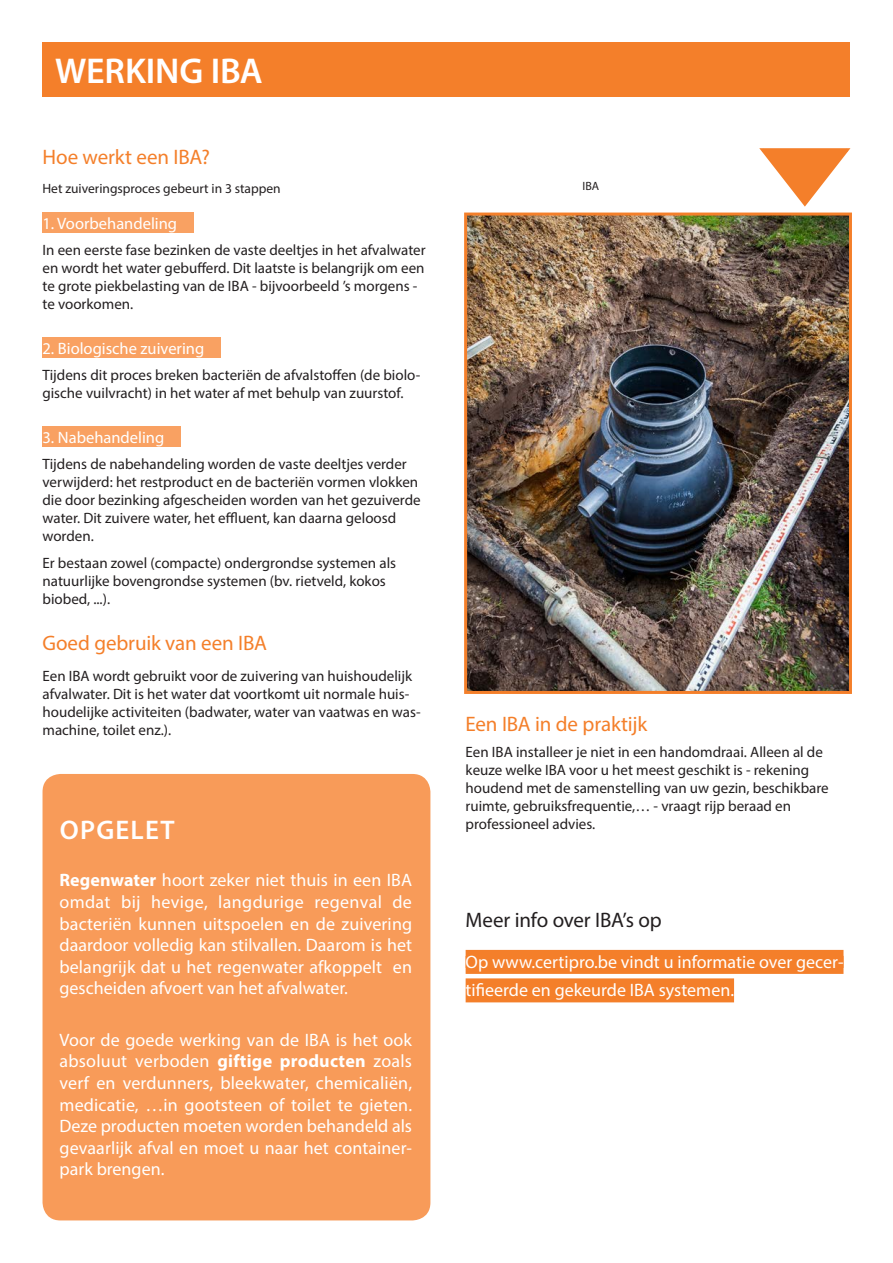
<style>
.page{position:relative;width:893px;height:1263px;background:#fff}
.page>*{position:absolute;margin:0;border:0;box-sizing:border-box;transform-origin:0 0}
.t1{font:600 36px "Myriad Pro";letter-spacing:-.005em;color:#fff}
.kadertekst{font:600 27px "Myriad Pro";letter-spacing:.045em;color:#fff}
.tussenkop{font:21px "Myriad Pro";letter-spacing:-.005em;color:#f47f2a}
.tussenkop-2{font:21px "Myriad Pro";letter-spacing:-.01em;color:#231f20}
.body{font:21px "Myriad Pro";letter-spacing:-.01em;color:#f47f2a}
.kadertekst-2{font:18px/21.6px "Myriad Pro";color:#fff;text-align:justify}
.opmerking{font:18px/28.5px "Myriad Pro";color:#fff}
.arcering{font:16.5px "Myriad Pro";color:#fff}
.body-2{font:15px/18px "Myriad Pro";color:#231f20}
.t2{font:13.5px "Myriad Pro";color:#231f20}
.bijschrift{font:12px "Myriad Pro";color:#231f20}
.s1{font-weight:700}
</style>
<div class="page">
<div style="left:43px;top:43px;width:807px;height:54px;background:#f47f2a"></div>
<div style="left:43px;top:212px;width:151px;height:21px;background:#f9a162"></div>
<div style="left:43px;top:337px;width:178px;height:21px;background:#f9a162"></div>
<div style="left:43px;top:426px;width:138px;height:21px;background:#f9a162"></div>
<div style="left:466px;top:950px;width:377px;height:24px;background:#f47f2a"></div>
<div style="left:466px;top:978px;width:268px;height:24px;background:#f47f2a"></div>
<div style="left:43px;top:774px;width:387px;height:446px;background:#f89b59;border-radius:18px"></div>
<img style="left:468px;top:217px;width:380px;height:473px">
<div style="left:464px;top:213px;width:388px;height:481px;border:3px solid #f47f2a"></div>
<svg style="left:759px;top:148px;width:92px;height:59px"></svg>
<p class="t1" style="left:55px;top:48px;width:209px">WERKING IBA</p>
<p class="tussenkop" style="left:43px;top:144px;width:169px">Hoe werkt een IBA?</p>
<p class="t2" style="left:43px;top:180px;width:240px">Het zuiveringsproces gebeurt in 3 stappen</p>
<p class="arcering" style="left:43px;top:213px;width:136px">1. Voorbehandeling</p>
<p class="body-2" style="left:43px;top:241px;width:385px">In een eerste fase bezinken de vaste deeltjes in het afvalwater en wordt het water gebufferd. Dit laatste is belangrijk om een te grote piekbelasting van de IBA - bijvoorbeeld ’s morgens - te voorkomen.</p>
<p class="arcering" style="left:43px;top:338px;width:163px">2. Biologische zuivering</p>
<p class="body-2" style="left:43px;top:366px;width:379px">Tijdens dit proces breken bacteriën de afvalstoffen (de biolo&shy;gische vuilvracht) in het water af met behulp van zuurstof.</p>
<p class="arcering" style="left:43px;top:427px;width:123px">3. Nabehandeling</p>
<p class="body-2" style="left:43px;top:455px;width:380px">Tijdens de nabehandeling worden de vaste deeltjes verder verwijderd: het restproduct en de bacteriën vormen vlokken die door bezinking afgescheiden worden van het gezuiverde water. Dit zuivere water, het effluent, kan daarna geloosd worden.</p>
<p class="body-2" style="left:43px;top:554px;width:355px">Er bestaan zowel (compacte) ondergrondse systemen als natuurlijke bovengrondse systemen (bv. rietveld, kokos biobed, ...).</p>
<p class="tussenkop" style="left:43px;top:630px;width:226px">Goed gebruik van een IBA</p>
<p class="body-2" style="left:43px;top:667px;width:380px">Een IBA wordt gebruikt voor de zuivering van huishoudelijk afvalwater. Dit is het water dat voortkomt uit normale huis&shy;houdelijke activiteiten (badwater, water van vaatwas en was&shy;machine, toilet enz.).</p>
<p class="kadertekst" style="left:60px;top:813px;width:116px">OPGELET</p>
<p class="kadertekst-2" style="left:60px;top:869px;width:354px"><span class="s1">Regenwater</span> hoort zeker niet thuis in een IBA omdat bij hevige, langdurige regenval de bacteriën kunnen uitspoelen en de zuivering daardoor volledig kan stilvallen. Daarom is het belangrijk dat u het regenwater afkoppelt en gescheiden afvoert van het afvalwater.</p>
<p class="kadertekst-2" style="left:60px;top:1029px;width:354px">Voor de goede werking van de IBA is het ook absoluut verboden <span class="s1">giftige producten</span> zoals verf en verdunners, bleekwater, chemicaliën, medicatie, …in gootsteen of toilet te gieten.<br>Deze producten moeten worden behandeld als gevaarlijk afval en moet u naar het container&shy;park brengen.</p>
<p class="bijschrift" style="left:583px;top:178px;width:18px">IBA</p>
<p class="body" style="left:466px;top:711px;width:183px">Een IBA in de praktijk</p>
<p class="body-2" style="left:466px;top:743px;width:365px">Een IBA installeer je niet in een handomdraai. Alleen al de keuze welke IBA voor u het meest geschikt is - rekening houdend met de samenstelling van uw gezin, beschikbare ruimte, gebruiksfrequentie,… - vraagt rijp beraad en professioneel advies.</p>
<p class="tussenkop-2" style="left:466px;top:907px;width:198px">Meer info over IBA’s op</p>
<p class="opmerking" style="left:466px;top:947px;width:379px">Op www.certipro.be vindt u informatie over gecer&shy;tifieerde en gekeurde IBA systemen.</p>
</div>
